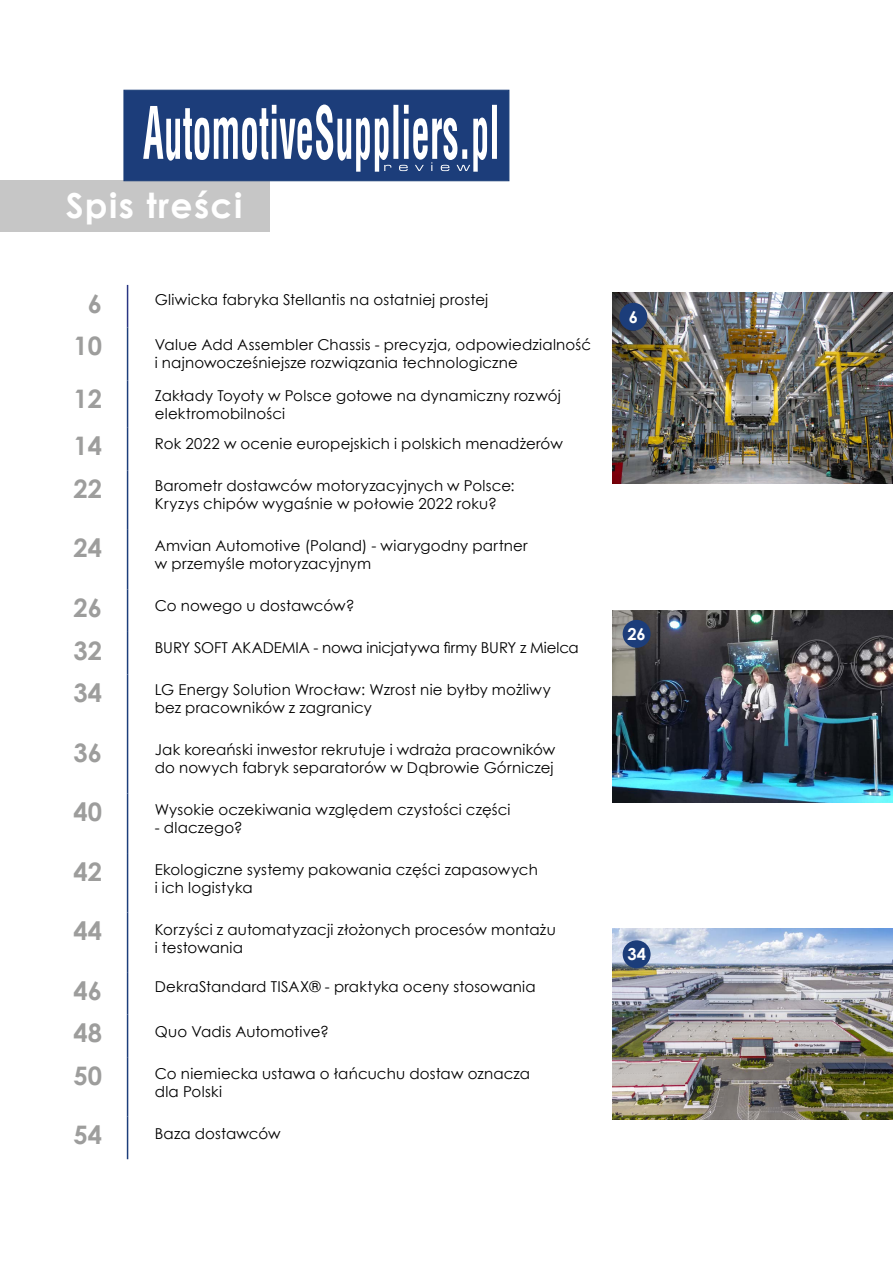
<style>
.page{position:relative;width:893px;height:1263px;background:#fff}
.page>*{position:absolute;margin:0;border:0;box-sizing:border-box;transform-origin:0 0}
.t1{font:700 34.5px "Century Gothic";letter-spacing:.04em;color:#fff}
.t2{font:700 25.5px "Century Gothic";color:#9d9d9c}
.t3{font:700 16.5px "Century Gothic";color:#fff}
.t4{font:15px/18px "Century Gothic";letter-spacing:.01em;color:#000}
</style>
<div class="page">
<hr style="left:127px;top:285px;width:1px;height:42px;background:#283583">
<hr style="left:127px;top:428px;width:1px;height:42px;background:#1c3d7a">
<hr style="left:127px;top:470px;width:1px;height:60px;background:#1c3d7a">
<hr style="left:127px;top:530px;width:1px;height:59px;background:#1c3d7a">
<hr style="left:127px;top:589px;width:1px;height:43px;background:#1c3d7a">
<hr style="left:127px;top:632px;width:1px;height:42px;background:#1c3d7a">
<hr style="left:127px;top:674px;width:1px;height:60px;background:#1c3d7a">
<hr style="left:127px;top:734px;width:1px;height:59px;background:#1c3d7a">
<hr style="left:127px;top:793px;width:1px;height:60px;background:#1c3d7a">
<hr style="left:127px;top:853px;width:1px;height:59px;background:#1c3d7a">
<hr style="left:127px;top:912px;width:1px;height:60px;background:#1c3d7a">
<hr style="left:127px;top:972px;width:1px;height:43px;background:#1c3d7a">
<hr style="left:127px;top:1015px;width:1px;height:42px;background:#1c3d7a">
<hr style="left:127px;top:1057px;width:1px;height:60px;background:#1c3d7a">
<hr style="left:127px;top:1117px;width:1px;height:42px;background:#1c3d7a">
<hr style="left:127px;top:327px;width:1px;height:54px;background:#1c3d7a">
<hr style="left:127px;top:381px;width:1px;height:47px;background:#1c3d7a">
<div style="left:0;top:181px;width:270px;height:51px;background:#c6c6c6"></div>
<div style="left:124px;top:90px;width:385px;height:91px;background:#1c3d7a;border:1px solid #1b3e78"></div>
<svg style="left:143px;top:105px;width:354px;height:67px"></svg>
<img style="left:612px;top:292px;width:281px;height:192px">
<div style="left:619px;top:303px;width:28px;height:28px;background:#1c3d7a;border-radius:50%"></div>
<img style="left:612px;top:610px;width:281px;height:192px">
<div style="left:623px;top:620px;width:28px;height:28px;background:#1c3d7a;border-radius:50%"></div>
<img style="left:612px;top:929px;width:281px;height:191px">
<div style="left:623px;top:940px;width:28px;height:28px;background:#1c3d7a;border-radius:50%"></div>
<h1 class="t1" style="left:66px;top:179px;width:178px">Spis treści</h1>
<h2 class="t2" style="left:88px;top:284px;width:16px">6</h2>
<p class="t4" style="left:155px;top:290px;width:335px">Gliwicka fabryka Stellantis na ostatniej prostej</p>
<h2 class="t2" style="left:73px;top:326px;width:30px">10</h2>
<p class="t4" style="left:155px;top:335px;width:438px">Value Add Assembler Chassis - precyzja, odpowiedzialność i najnowocześniejsze rozwiązania technologiczne</p>
<h2 class="t2" style="left:73px;top:380px;width:30px">12</h2>
<p class="t4" style="left:155px;top:386px;width:407px">Zakłady Toyoty w Polsce gotowe na dynamiczny rozwój elektromobilności</p>
<h2 class="t2" style="left:73px;top:427px;width:30px">14</h2>
<p class="t4" style="left:155px;top:434px;width:409px">Rok 2022 w ocenie europejskich i polskich menadżerów</p>
<h2 class="t2" style="left:73px;top:469px;width:30px">22</h2>
<p class="t4" style="left:155px;top:476px;width:361px">Barometr dostawców motoryzacyjnych w Polsce:<br>Kryzys chipów wygaśnie w połowie 2022 roku?</p>
<h2 class="t2" style="left:73px;top:529px;width:30px">24</h2>
<p class="t4" style="left:155px;top:536px;width:374px">Amvian Automotive (Poland) - wiarygodny partner w przemyśle motoryzacyjnym</p>
<h2 class="t2" style="left:73px;top:588px;width:30px">26</h2>
<p class="t4" style="left:155px;top:596px;width:202px">Co nowego u dostawców?</p>
<h2 class="t2" style="left:73px;top:631px;width:30px">32</h2>
<p class="t4" style="left:155px;top:638px;width:426px">BURY SOFT AKADEMIA - nowa inicjatywa firmy BURY z Mielca</p>
<h2 class="t2" style="left:73px;top:673px;width:30px">34</h2>
<p class="t4" style="left:155px;top:680px;width:397px">LG Energy Solution Wrocław: Wzrost nie byłby możliwy bez pracowników z zagranicy</p>
<h2 class="t2" style="left:73px;top:733px;width:30px">36</h2>
<p class="t4" style="left:155px;top:740px;width:402px">Jak koreański inwestor rekrutuje i wdraża pracowników do nowych fabryk separatorów w Dąbrowie Górniczej</p>
<h2 class="t2" style="left:73px;top:792px;width:30px">40</h2>
<p class="t4" style="left:155px;top:800px;width:357px">Wysokie oczekiwania względem czystości części</p>
<p class="t4" style="left:155px;top:818px;width:89px">- dlaczego?</p>
<h2 class="t2" style="left:73px;top:852px;width:30px">42</h2>
<p class="t4" style="left:155px;top:860px;width:384px">Ekologiczne systemy pakowania części zapasowych i ich logistyka</p>
<h2 class="t2" style="left:73px;top:911px;width:30px">44</h2>
<p class="t4" style="left:155px;top:920px;width:402px">Korzyści z automatyzacji złożonych procesów montażu i testowania</p>
<h2 class="t2" style="left:73px;top:971px;width:30px">46</h2>
<p class="t4" style="left:155px;top:977px;width:382px">DekraStandard TISAX® - praktyka oceny stosowania</p>
<h2 class="t2" style="left:73px;top:1014px;width:30px">48</h2>
<p class="t4" style="left:155px;top:1022px;width:176px">Quo Vadis Automotive?</p>
<h2 class="t2" style="left:73px;top:1056px;width:30px">50</h2>
<p class="t4" style="left:155px;top:1064px;width:377px">Co niemiecka ustawa o łańcuchu dostaw oznacza dla Polski</p>
<h2 class="t2" style="left:73px;top:1116px;width:30px">54</h2>
<p class="t4" style="left:155px;top:1124px;width:127px">Baza dostawców</p>
<p class="t3" style="left:629px;top:304px;width:11px">6</p>
<p class="t3" style="left:627px;top:621px;width:20px">26</p>
<p class="t3" style="left:627px;top:941px;width:20px">34</p>
</div>
